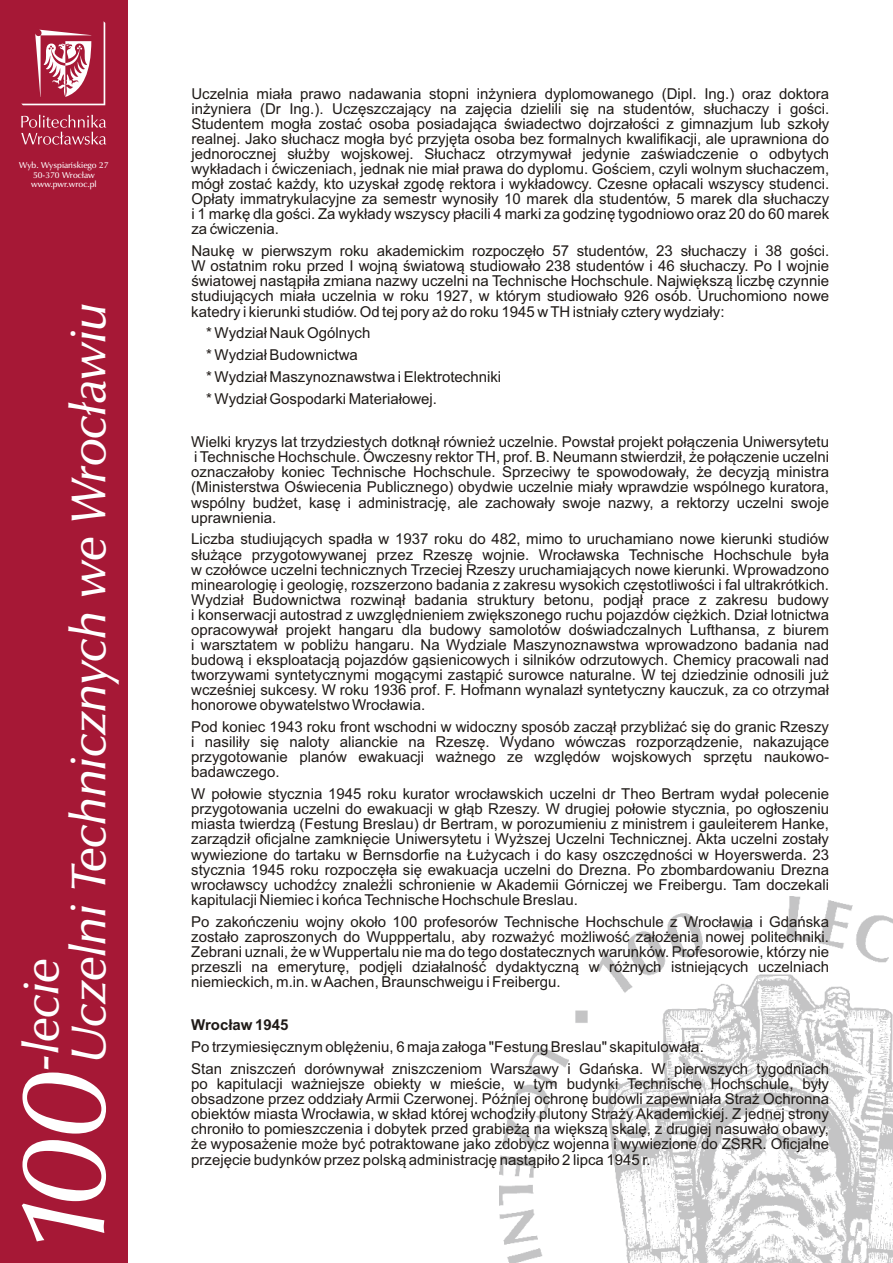
<style>
.page{position:relative;width:893px;height:1263px;background:#fff}
.page>*{position:absolute;margin:0;border:0;box-sizing:border-box;transform-origin:0 0}
.t1{font:italic 600 123px "Zapf Humanist 601 BT";color:#fff}
.t2{font:italic 600 49.5px "Zapf Humanist 601 BT";color:#fff}
.t3{font:15px/15.1px "Arial";color:#1f1a17;text-align:justify}
.t4{font:700 15px "Arial";color:#1f1a17}
.t5{font:600 8.7px/9.4px "Zapf Humanist 601 BT";color:#fff;text-align:center}
</style>
<div class="page">
<div style="left:0;top:0;width:128px;height:1263px;background:#a61836"></div>
<svg style="left:21px;top:21px;width:85px;height:124px"></svg>
<img style="left:499px;top:897px;width:394px;height:366px">
<p class="t5" style="left:19px;top:161px;width:91px">Wyb. Wyspianskiego 27<br>50-370 Wrocław www.pwr.wroc.pl</p>
<h2 class="t2" style="left:68px;top:1062px;width:761px;rotate:-90deg">Uczelni Technicznych we Wrocławiu</h2>
<h1 class="t1" style="left:11px;top:1255px;width:188px;rotate:-90deg">100</h1>
<h2 class="t2" style="left:21px;top:1069px;width:113px;rotate:-90deg">-lecie</h2>
<p class="t3" style="left:191px;top:87px;width:639px">Uczelnia miała prawo nadawania stopni inżyniera dyplomowanego (Dipl. Ing.) oraz doktora inżyniera (Dr Ing.). Uczęszczający na zajęcia dzielili się na studentów, słuchaczy i gości.<br>Studentem mogła zostać osoba posiadająca świadectwo dojrzałości z gimnazjum lub szkoły realnej. Jako słuchacz mogła być przyjęta osoba bez formalnych kwalifikacji, ale uprawniona do jednorocznej służby wojskowej. Słuchacz otrzymywał jedynie zaświadczenie o odbytych wykładach i ćwiczeniach, jednak nie miał prawa do dyplomu. Gościem, czyli wolnym słuchaczem, mógł zostać każdy, kto uzyskał zgodę rektora i wykładowcy. Czesne opłacali wszyscy studenci.<br>Opłaty immatrykulacyjne za semestr wynosiły 10 marek dla studentów, 5 marek dla słuchaczy i 1 markę dla gości. Za wykłady wszyscy płacili 4 marki za godzinę tygodniowo oraz 20 do 60 marek za ćwiczenia.</p>
<p class="t3" style="left:191px;top:245px;width:639px">Naukę w pierwszym roku akademickim rozpoczęło 57 studentów, 23 słuchaczy i 38 gości.<br>W ostatnim roku przed I wojną światową studiowało 238 studentów i 46 słuchaczy. Po I wojnie światowej nastąpiła zmiana nazwy uczelni na Technische Hochschule. Największą liczbę czynnie studiujących miała uczelnia w roku 1927, w którym studiowało 926 osób. Uruchomiono nowe katedry i kierunki studiów. Od tej pory aż do roku 1945 w TH istniały cztery wydziały:</p>
<p class="t3" style="left:206px;top:323px;width:296px;line-height:21.8px;text-align:left">* Wydział Nauk Ogólnych<br>* Wydział Budownictwa<br>* Wydział Maszynoznawstwa i Elektrotechniki * Wydział Gospodarki Materiałowej.</p>
<p class="t3" style="left:191px;top:436px;width:639px">Wielki kryzys lat trzydziestych dotknął również uczelnie. Powstał projekt połączenia Uniwersytetu i Technische Hochschule. Ówczesny rektor TH, prof. B. Neumann stwierdził, że połączenie uczelni oznaczałoby koniec Technische Hochschule. Sprzeciwy te spowodowały, że decyzją ministra (Ministerstwa Oświecenia Publicznego) obydwie uczelnie miały wprawdzie wspólnego kuratora, wspólny budżet, kasę i administrację, ale zachowały swoje nazwy, a rektorzy uczelni swoje uprawnienia.</p>
<p class="t3" style="left:191px;top:533px;width:639px">Liczba studiujących spadła w 1937 roku do 482, mimo to uruchamiano nowe kierunki studiów służące przygotowywanej przez Rzeszę wojnie. Wrocławska Technische Hochschule była w czołówce uczelni technicznych Trzeciej Rzeszy uruchamiających nowe kierunki. Wprowadzono minearologię i geologię, rozszerzono badania z zakresu wysokich częstotliwości i fal ultrakrótkich.<br>Wydział Budownictwa rozwinął badania struktury betonu, podjął prace z zakresu budowy i konserwacji autostrad z uwzględnieniem zwiększonego ruchu pojazdów ciężkich. Dział lotnictwa opracowywał projekt hangaru dla budowy samolotów doświadczalnych Lufthansa, z biurem i warsztatem w pobliżu hangaru. Na Wydziale Maszynoznawstwa wprowadzono badania nad budową i eksploatacją pojazdów gąsienicowych i silników odrzutowych. Chemicy pracowali nad tworzywami syntetycznymi mogącymi zastąpić surowce naturalne. W tej dziedzinie odnosili już wcześniej sukcesy. W roku 1936 prof. F. Hofmann wynalazł syntetyczny kauczuk, za co otrzymał honorowe obywatelstwo Wrocławia.</p>
<p class="t3" style="left:191px;top:721px;width:639px">Pod koniec 1943 roku front wschodni w widoczny sposób zaczął przybliżać się do granic Rzeszy i nasiliły się naloty alianckie na Rzeszę. Wydano wówczas rozporządzenie, nakazujące przygotowanie planów ewakuacji ważnego ze względów wojskowych sprzętu naukowo&shy;badawczego.</p>
<p class="t3" style="left:191px;top:788px;width:639px">W połowie stycznia 1945 roku kurator wrocławskich uczelni dr Theo Bertram wydał polecenie przygotowania uczelni do ewakuacji w głąb Rzeszy. W drugiej połowie stycznia, po ogłoszeniu miasta twierdzą (Festung Breslau) dr Bertram, w porozumieniu z ministrem i gauleiterem Hanke, zarządził oficjalne zamknięcie Uniwersytetu i Wyższej Uczelni Technicznej. Akta uczelni zostały wywiezione do tartaku w Bernsdorfie na Łużycach i do kasy oszczędności w Hoyerswerda. 23 stycznia 1945 roku rozpoczęła się ewakuacja uczelni do Drezna. Po zbombardowaniu Drezna wrocławscy uchodźcy znaleźli schronienie w Akademii Górniczej we Freibergu. Tam doczekali kapitulacji Niemiec i końca Technische Hochschule Breslau.</p>
<p class="t3" style="left:191px;top:915px;width:639px">Po zakończeniu wojny około 100 profesorów Technische Hochschule z Wrocławia i Gdańska zostało zaproszonych do Wupppertalu, aby rozważyć możliwość założenia nowej politechniki.<br>Zebrani uznali, że w Wuppertalu nie ma do tego dostatecznych warunków. Profesorowie, którzy nie przeszli na emeryturę, podjęli działalność dydaktyczną w różnych istniejących uczelniach niemieckich, m.in. w Aachen, Braunschweigu i Freibergu.</p>
<p class="t4" style="left:191px;top:1019px;width:99px">Wrocław 1945</p>
<p class="t3" style="left:191px;top:1037px;width:639px;line-height:21.8px">Po trzymiesięcznym oblężeniu, 6 maja załoga "Festung Breslau" skapitulowała.<br>Stan zniszczeń dorównywał zniszczeniom Warszawy i Gdańska. W pierwszych tygodniach</p>
<p class="t3" style="left:191px;top:1078px;width:639px">po kapitulacji ważniejsze obiekty w mieście, w tym budynki Technische Hochschule, były obsadzone przez oddziały Armii Czerwonej. Później ochronę budowli zapewniała Straż Ochronna obiektów miasta Wrocławia, w skład której wchodziły plutony Straży Akademickiej. Z jednej strony chroniło to pomieszczenia i dobytek przed grabieżą na większą skalę, z drugiej nasuwało obawy, że wyposażenie może być potraktowane jako zdobycz wojenna i wywiezione do ZSRR. Oficjalne przejęcie budynków przez polską administrację nastąpiło 2 lipca 1945 r.</p>
</div>
